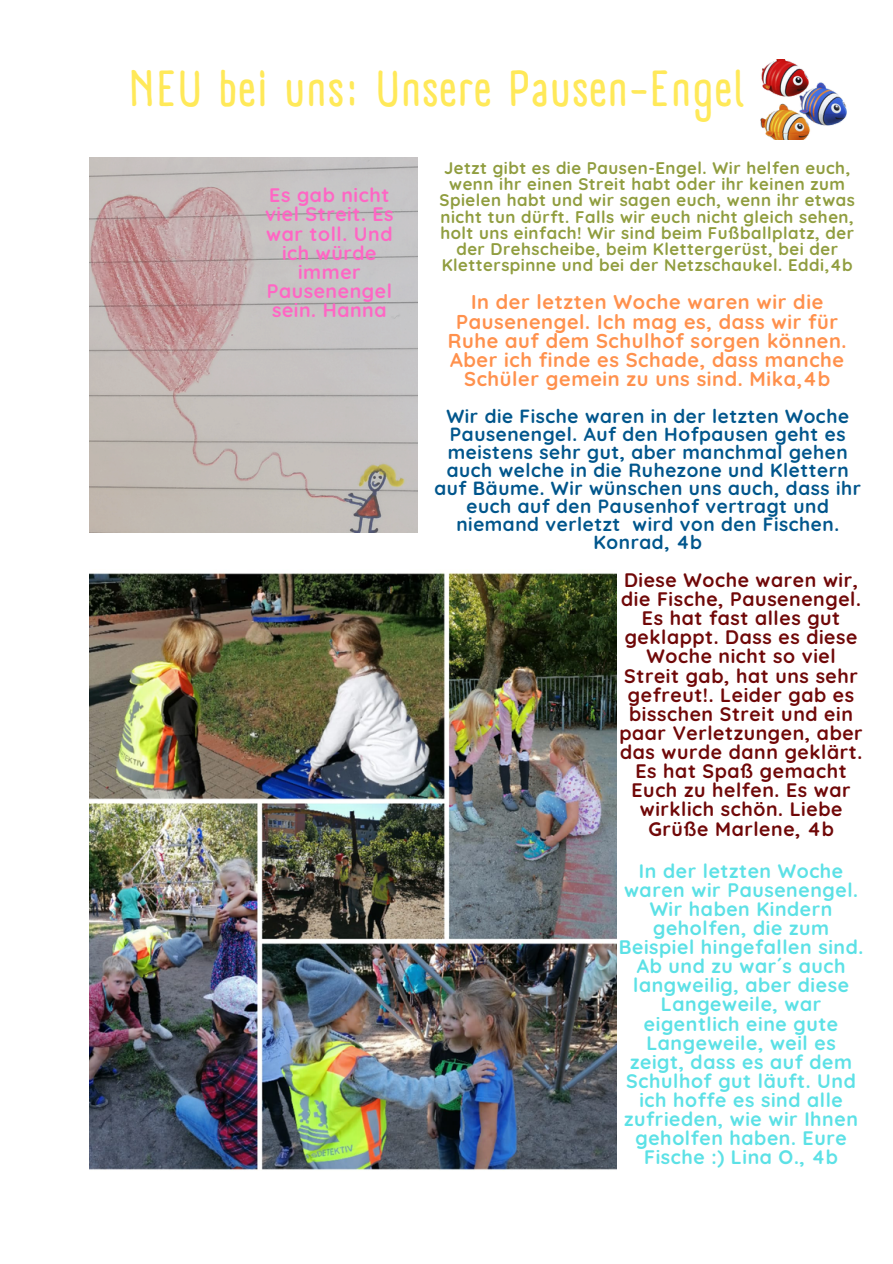
<style>
.page{position:relative;width:893px;height:1264px;background:#fff}
.page>*{position:absolute;margin:0;border:0;box-sizing:border-box;transform-origin:0 0}
.t1{font:700 49.5px "A Day Without Sun Text";letter-spacing:.03em;color:#ffe959}
.t2{font:700 19.95px/19px "Quicksand";letter-spacing:.03em;color:#ff914d;text-align:center}
.t3{font:700 19.5px/19px "Quicksand";letter-spacing:.03em;color:#5ce1e6;text-align:center}
.t4{font:700 19.5px/19px "Quicksand";letter-spacing:.03em;color:#700808;text-align:center}
.t5{font:700 19.5px/19px "Quicksand";letter-spacing:.03em;color:#ff66c4;text-align:center}
.t6{font:700 19.05px/18px "Quicksand";letter-spacing:.03em;color:#00568c;text-align:center}
.t7{font:700 16.8px/16.2px "Quicksand";letter-spacing:.03em;color:#909d3f;text-align:center}
</style>
<div class="page">
<img style="left:89px;top:573px;width:527px;height:597px">
<img style="left:89px;top:158px;width:328px;height:374px">
<img style="left:760px;top:59px;width:86px;height:80px">
<h1 class="t1" style="left:129px;top:59px;width:616px">NEU bei uns: Unsere Pausen-Engel</h1>
<p class="t7" style="left:439px;top:159px;width:417px">Jetzt gibt es die Pausen-Engel. Wir helfen euch, wenn ihr einen Streit habt oder ihr keinen zum Spielen habt und wir sagen euch, wenn ihr etwas nicht tun dürft. Falls wir euch nicht gleich sehen, holt uns einfach! Wir sind beim Fußballplatz, der der Drehscheibe, beim Klettergerüst, bei der Kletterspinne und bei der Netzschaukel. Eddi,4b</p>
<p class="t2" style="left:448px;top:292px;width:400px">In der letzten Woche waren wir die Pausenengel. Ich mag es, dass wir für Ruhe auf dem Schulhof sorgen können.<br>Aber ich finde es Schade, dass manche Schüler gemein zu uns sind. Mika,4b</p>
<p class="t6" style="left:434px;top:407px;width:428px">Wir die Fische waren in der letzten Woche Pausenengel. Auf den Hofpausen geht es meistens sehr gut, aber manchmal gehen auch welche in die Ruhezone und Klettern auf Bäume. Wir wünschen uns auch, dass ihr euch auf den Pausenhof vertragt und niemand verletzt wird von den Fischen.<br>Konrad, 4b</p>
<p class="t4" style="left:619px;top:570px;width:245px">Diese Woche waren wir, die Fische, Pausenengel.<br>Es hat fast alles gut geklappt. Dass es diese<br>Woche nicht so viel<br>Streit gab, hat uns sehr gefreut!. Leider gab es bisschen Streit und ein paar Verletzungen, aber das wurde dann geklärt.<br>Es hat Spaß gemacht<br>Euch zu helfen. Es war wirklich schön. Liebe<br>Grüße Marlene, 4b</p>
<p class="t5" style="left:265px;top:185px;width:130px">Es gab nicht viel Streit. Es war toll. Und ich würde immer<br>Pausenengel sein. Hanna</p>
<p class="t3" style="left:618px;top:860px;width:246px">In der letzten Woche waren wir Pausenengel.<br>Wir haben Kindern geholfen, die zum<br>Beispiel hingefallen sind.<br>Ab und zu war´s auch langweilig, aber diese<br>Langeweile, war eigentlich eine gute<br>Langeweile, weil es zeigt, dass es auf dem<br>Schulhof gut läuft. Und ich hoffe es sind alle zufrieden, wie wir Ihnen geholfen haben. Eure<br>Fische :) Lina O., 4b</p>
</div>
